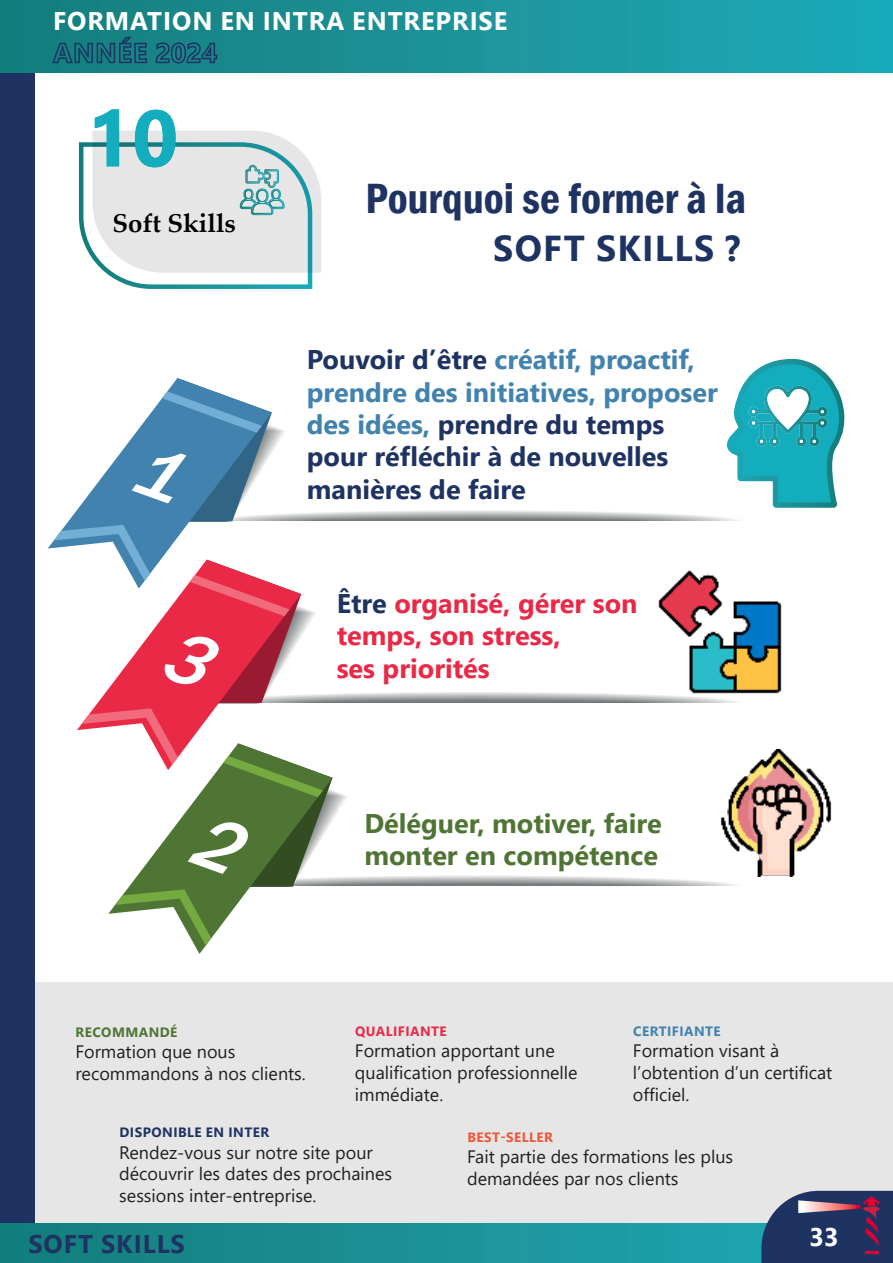
<style>
.page{position:relative;width:893px;height:1263px;background:#fff}
.page>*{position:absolute;margin:0;border:0;box-sizing:border-box;transform-origin:0 0}
.t1{font:700 79.5px "Segoe UI";color:#14adbe}
.t2{font:600 condensed 43.5px "Franklin Gothic";color:#1e3362}
.t3{font:700 36px "Segoe UI";letter-spacing:.035em;color:#1e3362}
.t4{font:700 27px/32.4px "Segoe UI";color:#1e3362}
.t5{font:700 27px/32.4px "Segoe UI";color:#e92946}
.t6{font:700 27px/32.4px "Segoe UI";color:#4f7534}
.t7{font:700 25.8px "Palatino Linotype";color:#000001}
.t8{font:700 25.5px "Segoe UI";letter-spacing:.035em;color:#fff}
.t9{font:700 25.5px "Segoe UI";letter-spacing:.035em;color:#1e3362}
.t10{font:18px/21.6px "Segoe UI";color:#231f20}
.t11{font:700 13.5px "Segoe UI";letter-spacing:.035em;color:#1e3362}
.t12{font:700 13.5px "Segoe UI";letter-spacing:.035em;color:#e92946}
.t13{font:700 13.5px "Segoe UI";letter-spacing:.035em;color:#4182ae}
.t14{font:700 13.5px "Segoe UI";letter-spacing:.035em;color:#f05538}
.t15{font:700 13.5px "Segoe UI";letter-spacing:.035em;color:#4f7534}
.s1{color:#4182ae}
.s2{color:#1e3362}
</style>
<div class="page">
<div style="left:0;top:982px;width:893px;height:245px;background:#e6e6e6"></div>
<div style="left:0;top:0;width:35px;height:1263px;background:#1e3362"></div>
<div style="left:0;top:0;width:893px;height:73px;background:linear-gradient(to right,#167c7a,#1eaaba)"></div>
<svg style="left:0;top:1224px;width:761px;height:39px;background:#1a8f94"></svg>
<svg style="left:761px;top:1191px;width:132px;height:72px;background:#3d456e"></svg>
<hr style="left:865px;top:1251px;width:14px;height:3px;background:#e00031">
<svg style="left:51px;top:35px;width:97px;height:30px;background:#176c79"></svg>
<svg style="left:154px;top:41px;width:64px;height:23px"></svg>
<div style="left:211px;top:510px;width:529px;height:22px;background:#f5f7f6;border-radius:50%"></div>
<div style="left:224px;top:511px;width:503px;height:20px;background:#e2e3e2;border-radius:50%"></div>
<div style="left:235px;top:512px;width:482px;height:18px;background:#d3d5d3;border-radius:50%"></div>
<div style="left:246px;top:513px;width:460px;height:16px;background:#c6c6c6;border-radius:50%"></div>
<div style="left:256px;top:514px;width:439px;height:14px;background:#b8bbbb;border-radius:50%"></div>
<div style="left:269px;top:515px;width:413px;height:12px;background:#a9adac;border-radius:50%"></div>
<div style="left:280px;top:516px;width:392px;height:10px;background:#9c9fa0;border-radius:50%"></div>
<div style="left:291px;top:517px;width:370px;height:8px;background:#909293;border-radius:50%"></div>
<div style="left:304px;top:518px;width:344px;height:6px;background:#818485;border-radius:50%"></div>
<hr style="left:310px;top:519px;width:331px;height:4px;background:#7b7e7f;border-radius:50%">
<hr style="left:312px;top:519px;width:327px;height:4px;background:#777b7d;border-radius:50%">
<div style="left:157px;top:521px;width:638px;height:16px;background:#fff"></div>
<div style="left:215px;top:692px;width:521px;height:21px;background:#edefee;border-radius:50%"></div>
<div style="left:228px;top:693px;width:495px;height:19px;background:#dbdddb;border-radius:50%"></div>
<div style="left:239px;top:694px;width:473px;height:17px;background:#cdcfcf;border-radius:50%"></div>
<div style="left:250px;top:695px;width:452px;height:15px;background:#c0c2c1;border-radius:50%"></div>
<div style="left:261px;top:696px;width:430px;height:13px;background:#b2b5b5;border-radius:50%"></div>
<div style="left:274px;top:697px;width:404px;height:11px;background:#a4a7a7;border-radius:50%"></div>
<div style="left:284px;top:698px;width:383px;height:9px;background:#979a9b;border-radius:50%"></div>
<div style="left:295px;top:699px;width:362px;height:7px;background:#8b8e8f;border-radius:50%"></div>
<div style="left:306px;top:700px;width:340px;height:5px;background:#7f8284;border-radius:50%"></div>
<hr style="left:310px;top:701px;width:331px;height:4px;background:#7b7e7f;border-radius:50%">
<hr style="left:312px;top:701px;width:327px;height:4px;background:#777b7d;border-radius:50%">
<div style="left:157px;top:703px;width:638px;height:16px;background:#fff"></div>
<div style="left:211px;top:875px;width:529px;height:22px;background:#f5f7f6;border-radius:50%"></div>
<div style="left:222px;top:876px;width:508px;height:20px;background:#e4e5e4;border-radius:50%"></div>
<div style="left:233px;top:877px;width:486px;height:18px;background:#d5d7d6;border-radius:50%"></div>
<div style="left:246px;top:878px;width:460px;height:16px;background:#c6c6c6;border-radius:50%"></div>
<div style="left:256px;top:879px;width:439px;height:14px;background:#b8bbbb;border-radius:50%"></div>
<div style="left:267px;top:880px;width:417px;height:12px;background:#abaeaf;border-radius:50%"></div>
<div style="left:280px;top:881px;width:392px;height:10px;background:#9c9fa0;border-radius:50%"></div>
<div style="left:291px;top:882px;width:370px;height:8px;background:#909293;border-radius:50%"></div>
<div style="left:301px;top:883px;width:349px;height:6px;background:#848788;border-radius:50%"></div>
<hr style="left:312px;top:884px;width:327px;height:4px;background:#777b7d;border-radius:50%">
<div style="left:157px;top:886px;width:638px;height:17px;background:#fff"></div>
<svg style="left:54px;top:378px;width:293px;height:567px"></svg>
<svg style="left:78px;top:131px;width:243px;height:158px"></svg>
<svg style="left:723px;top:358px;width:122px;height:528px"></svg>
<svg style="left:732px;top:364px;width:107px;height:138px"></svg>
<img style="left:658px;top:569px;width:125px;height:126px">
<img style="left:720px;top:750px;width:119px;height:126px">
<h3 class="t8" style="left:53px;top:-3px;width:456px">FORMATION EN INTRA ENTREPRISE</h3>
<h1 class="t1" style="left:87px;top:63px;width:93px">10</h1>
<h3 class="t7" style="left:112px;top:205px;width:125px">Soft Skills</h3>
<h2 class="t2" style="left:365px;top:169px;width:382px">Pourquoi se former à la</h2>
<h3 class="t3" style="left:493px;top:214px;width:249px">SOFT SKILLS ?</h3>
<h3 class="t4" style="left:307px;top:341px;width:412px">Pouvoir d’être <span class="s1">créatif, proactif, prendre des initiatives, proposer des idées,</span> prendre du temps pour réfléchir à de nouvelles manières de faire</h3>
<h3 class="t5" style="left:337px;top:585px;width:302px"><span class="s2">Être</span> organisé, gérer son temps, son stress,<br>ses priorités</h3>
<h3 class="t6" style="left:364px;top:805px;width:299px">Déléguer, motiver, faire monter en compétence</h3>
<p class="t15" style="left:76px;top:1019px;width:103px">RECOMMANDÉ</p>
<p class="t10" style="left:75px;top:1039px;width:232px">Formation que nous recommandons à nos clients.</p>
<p class="t12" style="left:355px;top:1018px;width:93px">QUALIFIANTE</p>
<p class="t10" style="left:355px;top:1039px;width:224px">Formation apportant une qualification professionnelle immédiate.</p>
<p class="t13" style="left:633px;top:1018px;width:89px">CERTIFIANTE</p>
<p class="t10" style="left:633px;top:1039px;width:201px">Formation visant à l’obtention d’un certificat officiel.</p>
<p class="t11" style="left:120px;top:1119px;width:151px">DISPONIBLE EN INTER</p>
<p class="t10" style="left:119px;top:1140px;width:274px">Rendez-vous sur notre site pour découvrir les dates des prochaines sessions inter-entreprise.</p>
<h3 class="t9" style="left:28px;top:1220px;width:158px">SOFT SKILLS</h3>
<p class="t14" style="left:467px;top:1124px;width:87px">BEST-SELLER</p>
<p class="t10" style="left:467px;top:1144px;width:268px">Fait partie des formations les plus demandées par nos clients</p>
<h3 class="t8" style="left:809px;top:1213px;width:31px">33</h3>
</div>
